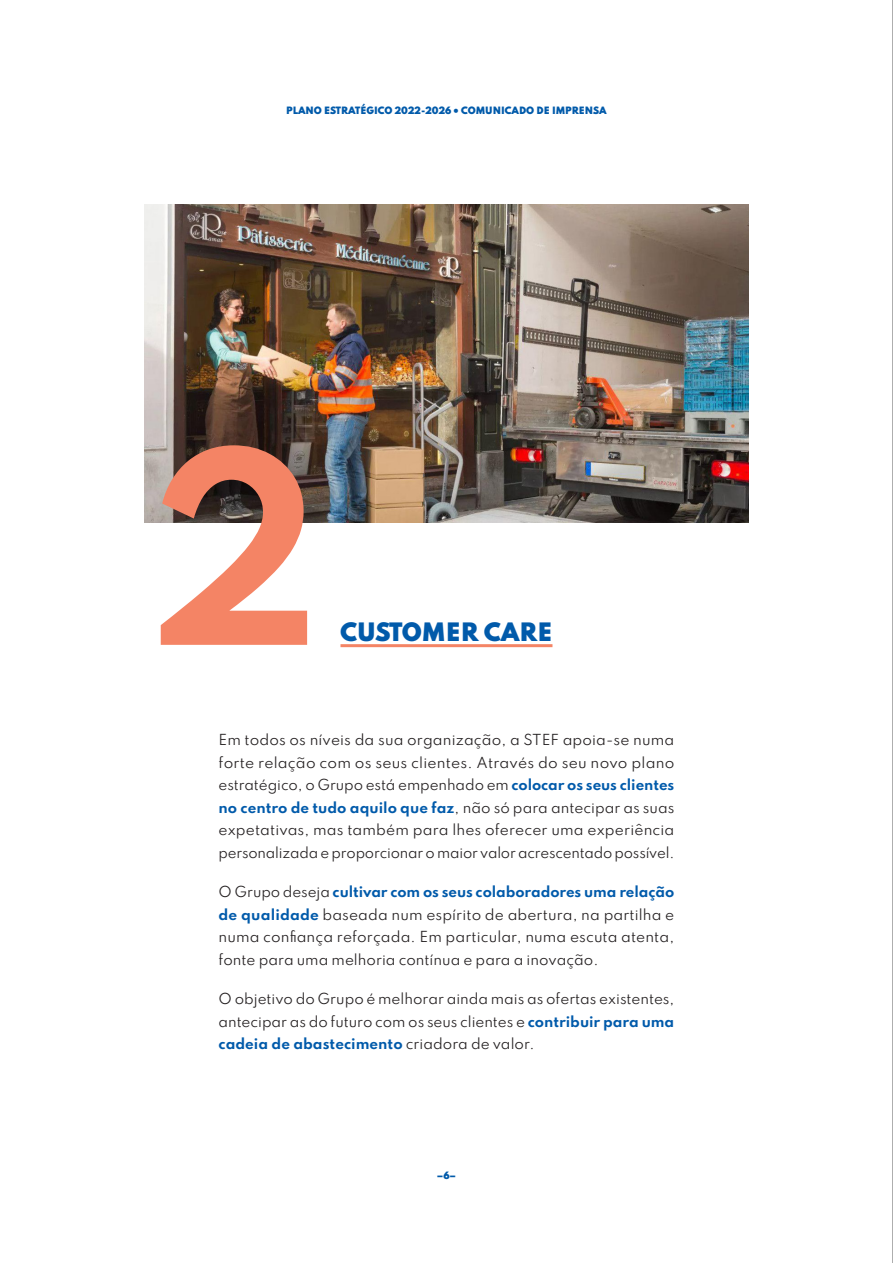
<style>
.page{position:relative;width:893px;height:1263px;background:#fff}
.page>*{position:absolute;margin:0;border:0;box-sizing:border-box;transform-origin:0 0}
.t1{font:700 237.15px "Spartan";color:#f48465}
.t2{font:900 22.5px "Spartan";color:#015aaa}
.t3{font:13.5px/22.5px "Spartan";letter-spacing:-.005em;color:#231f20;text-align:justify}
.t4{font:900 9px "Spartan";color:#015aaa}
.s1{font-weight:700;color:#015aaa}
</style>
<div class="page">
<hr style="left:892px;top:0;width:1px;height:1263px;background:#000">
<hr style="left:340px;top:644px;width:212px;height:3px;background:#f48465">
<img style="left:145px;top:204px;width:603px;height:318px">
<p class="t4" style="left:286px;top:104px;width:322px">PLANO ESTRATÉGICO 2022-2026 • COMUNICADO DE IMPRENSA</p>
<p class="t1" style="left:153px;top:372px;width:170px">2</p>
<p class="t2" style="left:340px;top:615px;width:213px">CUSTOMER CARE</p>
<p class="t3" style="left:219px;top:728px;width:457px">Em todos os níveis da sua organização, a STEF apoia-se numa forte relação com os seus clientes. Através do seu novo plano estratégico, o Grupo está empenhado em <span class="s1">colocar os seus clientes no centro de tudo aquilo que faz</span>, não só para antecipar as suas expetativas, mas também para lhes oferecer uma experiência personalizada e proporcionar o maior valor acrescentado possível.</p>
<p class="t3" style="left:219px;top:880px;width:457px">O Grupo deseja <span class="s1">cultivar com os seus colaboradores uma relação de qualidade</span> baseada num espírito de abertura, na partilha e numa confiança reforçada. Em particular, numa escuta atenta, fonte para uma melhoria contínua e para a inovação.</p>
<p class="t3" style="left:219px;top:987px;width:457px">O objetivo do Grupo é melhorar ainda mais as ofertas existentes, antecipar as do futuro com os seus clientes e <span class="s1">contribuir para uma cadeia de abastecimento</span> criadora de valor.</p>
<p class="t4" style="left:437px;top:1169px;width:21px">–6–</p>
</div>
